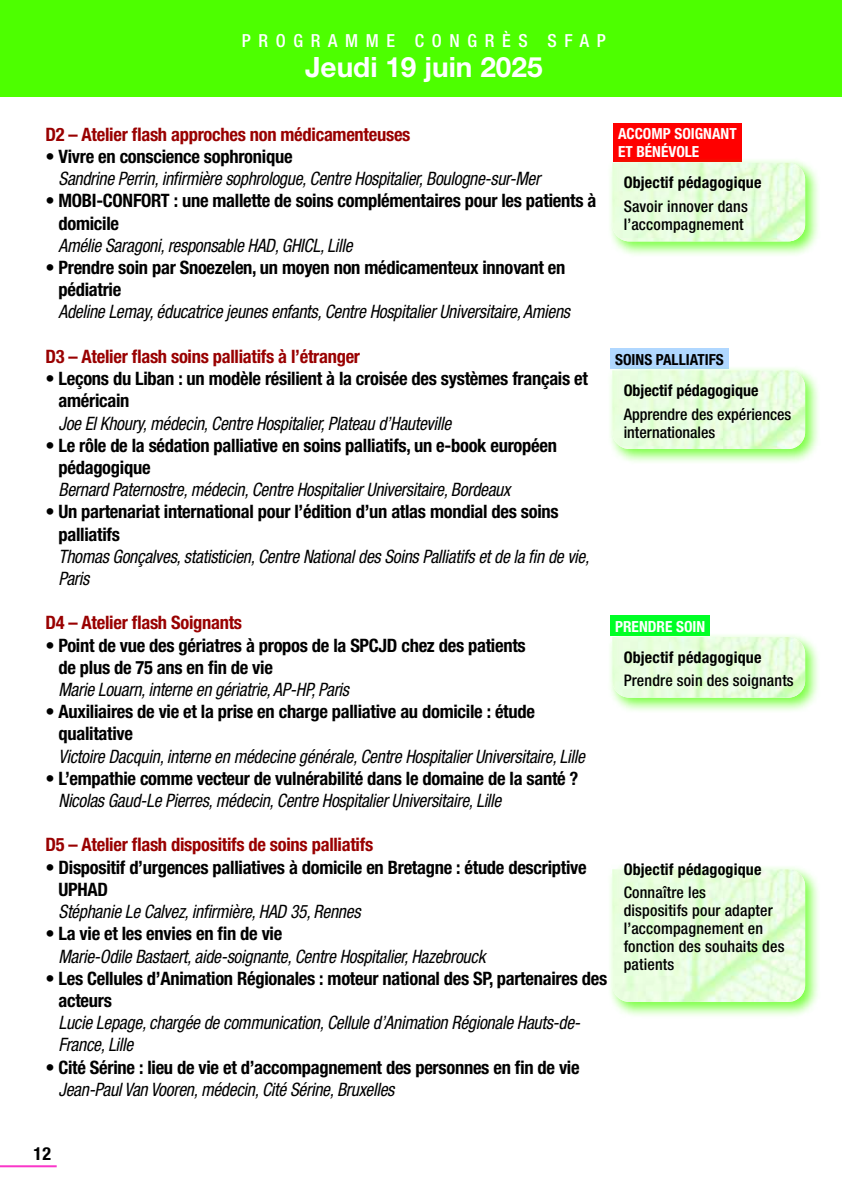
<style>
.page{position:relative;width:842px;height:1191px;background:#fff}
.page>*{position:absolute;margin:0;border:0;box-sizing:border-box;transform-origin:0 0}
.texte_courant_sand{font:700 28px "Helvetica Neue LT Std";color:#fff}
.contenu_conférence{font:italic condensed 18.4px/22.2px "Helvetica Neue LT Std";letter-spacing:-.015em;color:#000;scale:.95 1}
.contenu_conférence-2{font:700 condensed 18.4px/22.2px "Helvetica Neue LT Std";letter-spacing:-.015em;color:#000}
.contenu_conférence-3{font:700 condensed 18.4px "Helvetica Neue LT Std";letter-spacing:-.015em;color:#900}
.texte_courant_sand-2{font:500 condensed 18px "Helvetica Neue LT Std";letter-spacing:.425em;color:#fff}
.t1{font:700 condensed 18px "Helvetica Neue LT Std";color:#000}
.texte_courant_sand-3{font:500 condensed 16px/18px "Helvetica Neue LT Std";letter-spacing:.01em;color:#000}
.texte_courant_sand-4{font:700 condensed 16px "Helvetica Neue LT Std";letter-spacing:.01em;color:#000}
.contenu_conférence-4{font:700 condensed 15.4px/18.4px "Helvetica Neue LT Std";color:#fff}
.contenu_conférence-5{font:700 condensed 15.4px "Helvetica Neue LT Std";color:#000}
.s1{font-weight:700;font-style:normal}
.s2{font-weight:400;font-style:italic}
</style>
<div class="page">
<hr style="left:0;top:1165px;width:57px;height:2px;background:#fa36c9">
<div style="left:0;top:0;width:842px;height:96px;background:#4dff00"></div>
<div style="left:610px;top:616px;width:100px;height:20px;background:#00ff26"></div>
<div style="left:610px;top:349px;width:118px;height:20px;background:#b0d7ff"></div>
<div style="left:613px;top:123px;width:128px;height:38px;background:#f00"></div>
<div style="left:607px;top:157px;width:215px;height:101px;background:#4dff00;opacity:.75"></div>
<img style="left:612px;top:163px;width:193px;height:78px">
<div style="left:607px;top:365px;width:215px;height:101px;background:#4dff00;opacity:.75"></div>
<img style="left:612px;top:370px;width:193px;height:79px">
<div style="left:607px;top:631px;width:215px;height:83px;background:#4dff00;opacity:.75"></div>
<img style="left:612px;top:637px;width:193px;height:60px">
<div style="left:607px;top:864px;width:215px;height:154px;background:#4dff00;opacity:.75"></div>
<img style="left:612px;top:869px;width:193px;height:133px">
<p class="texte_courant_sand-2" style="left:242px;top:30px;width:365px">PROGRAMME CONGRÈS SFAP</p>
<p class="texte_courant_sand" style="left:305px;top:50px;width:239px">Jeudi 19 juin 2025</p>
<p class="contenu_conférence-3" style="left:45px;top:123px;width:367px">D2 – Atelier flash approches non médicamenteuses</p>
<p class="contenu_conférence" style="left:58px;top:146px;width:509px;text-indent:-13px"><span class="s1">• Vivre en conscience sophronique<br></span>Sandrine Perrin, infirmière sophrologue, Centre Hospitalier, Boulogne-sur-Mer</p>
<p class="contenu_conférence-2" style="left:58px;top:189px;width:539px;text-indent:-13px">• MOBI-CONFORT : une mallette de soins complémentaires pour les patients à domicile<br><span class="s2">Amélie Saragoni, responsable HAD, GHICL, Lille</span></p>
<p class="contenu_conférence" style="left:58px;top:257px;width:540px;text-indent:-13px"><span class="s1">• Prendre soin par Snoezelen, un moyen non médicamenteux innovant en pédiatrie<br></span>Adeline Lemay, éducatrice jeunes enfants, Centre Hospitalier Universitaire, Amiens</p>
<p class="contenu_conférence-3" style="left:45px;top:345px;width:316px">D3 – Atelier flash soins palliatifs à l’étranger</p>
<p class="contenu_conférence-2" style="left:58px;top:367px;width:531px;text-indent:-13px">• Leçons du Liban : un modèle résilient à la croisée des systèmes français et américain<br><span class="s2">Joe El Khoury, médecin, Centre Hospitalier, Plateau d’Hauteville</span></p>
<p class="contenu_conférence-2" style="left:58px;top:434px;width:500px;text-indent:-13px">• Le rôle de la sédation palliative en soins palliatifs, un e-book européen pédagogique<br><span class="s2">Bernard Paternostre, médecin, Centre Hospitalier Universitaire, Bordeaux</span></p>
<p class="contenu_conférence" style="left:58px;top:501px;width:560px;text-indent:-13px"><span class="s1">• Un partenariat international pour l’édition d’un atlas mondial des soins palliatifs<br></span>Thomas Gonçalves, statisticien, Centre National des Soins Palliatifs et de la fin de vie, Paris</p>
<p class="contenu_conférence-3" style="left:45px;top:611px;width:198px">D4 – Atelier flash Soignants</p>
<p class="contenu_conférence-2" style="left:58px;top:633px;width:469px;text-indent:-13px">• Point de vue des gériatres à propos de la SPCJD chez des patients de plus de 75 ans en fin de vie<br><span class="s2">Marie Louarn, interne en gériatrie, AP-HP, Paris</span></p>
<p class="contenu_conférence" style="left:58px;top:701px;width:556px;text-indent:-13px"><span class="s1">• Auxiliaires de vie et la prise en charge palliative au domicile : étude qualitative<br></span>Victoire Dacquin, interne en médecine générale, Centre Hospitalier Universitaire, Lille</p>
<p class="contenu_conférence" style="left:58px;top:767px;width:549px;text-indent:-13px"><span class="s1">• L’empathie comme vecteur de vulnérabilité dans le domaine de la santé ?<br></span>Nicolas Gaud-Le Pierres, médecin, Centre Hospitalier Universitaire, Lille</p>
<p class="contenu_conférence-3" style="left:45px;top:833px;width:329px">D5 – Atelier flash dispositifs de soins palliatifs</p>
<p class="contenu_conférence-2" style="left:58px;top:855px;width:530px;text-indent:-13px">• Dispositif d’urgences palliatives à domicile en Bretagne : étude descriptive<br>UPHAD<br><span class="s2">Stéphanie Le Calvez, infirmière, HAD 35, Rennes</span></p>
<p class="contenu_conférence" style="left:58px;top:923px;width:451px;text-indent:-13px"><span class="s1">• La vie et les envies en fin de vie<br></span>Marie-Odile Bastaert, aide-soignante, Centre Hospitalier, Hazebrouck</p>
<p class="contenu_conférence" style="left:58px;top:967px;width:579px;text-indent:-13px"><span class="s1">• Les Cellules d’Animation Régionales : moteur national des SP, partenaires des acteurs<br></span>Lucie Lepage, chargée de communication, Cellule d’Animation Régionale Hauts-de-France, Lille</p>
<p class="contenu_conférence-2" style="left:58px;top:1055px;width:523px;text-indent:-13px">• Cité Sérine : lieu de vie et d’accompagnement des personnes en fin de vie<br><span class="s2">Jean-Paul Van Vooren, médecin, Cité Sérine, Bruxelles</span></p>
<p class="contenu_conférence-4" style="left:618px;top:124px;width:120px">ACCOMP SOIGNANT<br>ET BÉNÉVOLE</p>
<p class="texte_courant_sand-4" style="left:624px;top:173px;width:139px">Objectif pédagogique</p>
<p class="texte_courant_sand-3" style="left:624px;top:197px;width:126px">Savoir innover dans l’accompagnement</p>
<p class="contenu_conférence-5" style="left:615px;top:350px;width:110px">SOINS PALLIATIFS</p>
<p class="texte_courant_sand-4" style="left:624px;top:380px;width:136px">Objectif pédagogique</p>
<p class="texte_courant_sand-3" style="left:624px;top:405px;width:169px">Apprendre des expériences internationales</p>
<p class="contenu_conférence-4" style="left:615px;top:616px;width:92px">PRENDRE SOIN</p>
<p class="texte_courant_sand-4" style="left:624px;top:647px;width:139px">Objectif pédagogique</p>
<p class="texte_courant_sand-3" style="left:624px;top:671px;width:172px">Prendre soin des soignants</p>
<p class="texte_courant_sand-4" style="left:624px;top:859px;width:139px">Objectif pédagogique</p>
<p class="texte_courant_sand-3" style="left:624px;top:883px;width:162px">Connaître les<br>dispositifs pour adapter l’accompagnement en fonction des souhaits des patients</p>
<p class="t1" style="left:34px;top:1142px;width:19px">12</p>
</div>
